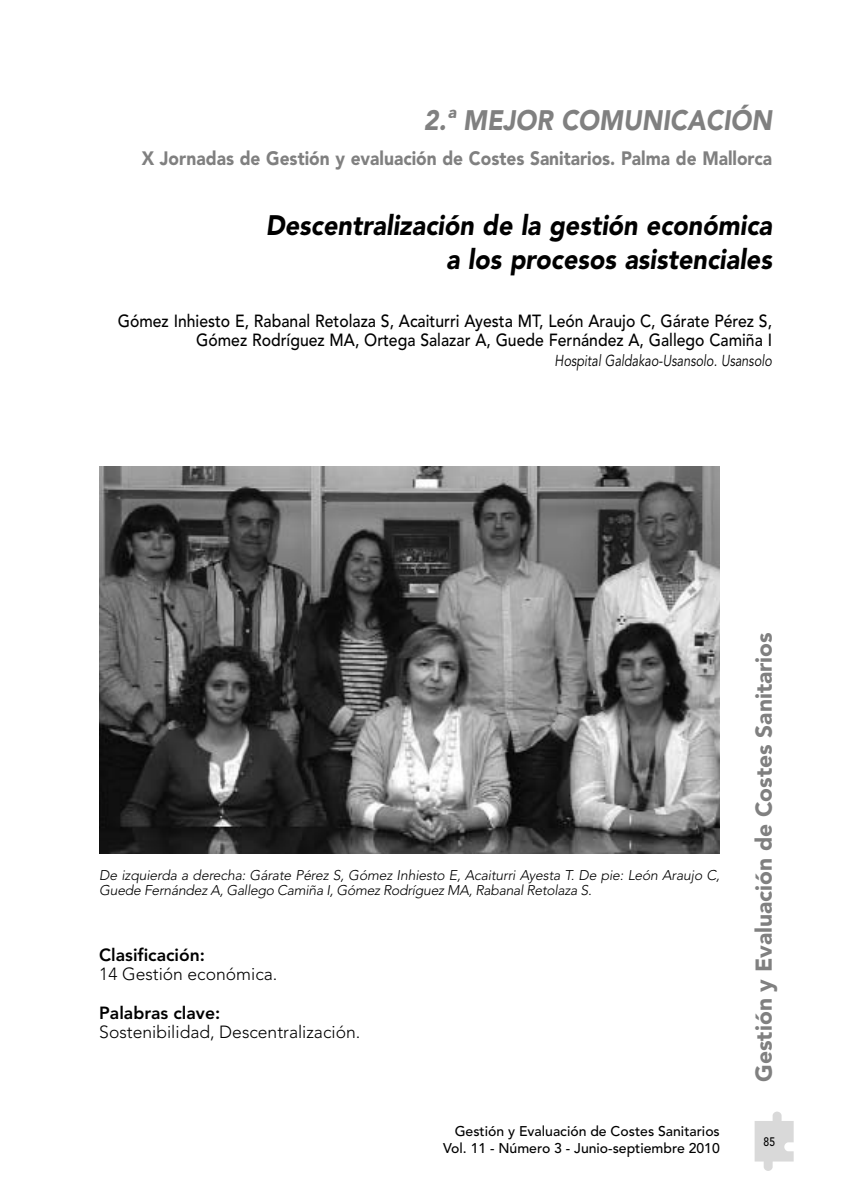
<style>
.page{position:relative;width:844px;height:1191px;background:#fff}
.page>*{position:absolute;margin:0;border:0;box-sizing:border-box;transform-origin:0 0}
.t1{font:900 28px/34.8px "Avenir";color:#000;text-align:right;scale:.9 1}
.t2{font:900 28px "Avenir";color:#808080;scale:.9 1}
.t3{font:900 22.75px "Avenir";color:#808080}
.t4{font:900 19.25px "Avenir";color:#808080;scale:.9 1}
.t5{font:500 17.5px/19.2px "Avenir";color:#000;text-align:right;scale:.9 1}
.t6{font:300 17.5px "Avenir";color:#000}
.t7{font:800 17.5px "Avenir";color:#000}
.t8{font:15.75px "Avenir";color:#000;scale:.8 1}
.t9{font:300 14px/15.8px "Avenir";color:#000}
.t10{font:500 14px/17.5px "Avenir";color:#000;text-align:right}
.t11{font:500 12.25px "Avenir";color:#000;scale:.85 1}
</style>
<div class="page">
<svg style="left:766px;top:1121px;width:28px;height:50px"></svg>
<svg style="left:754px;top:1111px;width:39px;height:59px"></svg>
<img style="left:99px;top:466px;width:620px;height:387px">
<h1 class="t2" style="left:423px;top:109px;width:392px">2.ª MEJOR COMUNICACIÓN</h1>
<h3 class="t4" style="left:142px;top:150px;width:701px">X Jornadas de Gestión y evaluación de Costes Sanitarios. Palma de Mallorca</h3>
<h1 class="t1" style="left:265px;top:210px;width:568px">Descentralización de la gestión económica a los procesos asistenciales</h1>
<p class="t5" style="left:118px;top:313px;width:728px">Gómez Inhiesto E, Rabanal Retolaza S, Acaiturri Ayesta MT, León Araujo C, Gárate Pérez S,<br>Gómez Rodríguez MA, Ortega Salazar A, Guede Fernández A, Gallego Camiña I</p>
<p class="t8" style="left:554px;top:354px;width:275px">Hospital Galdakao-Usansolo. Usansolo</p>
<p class="t9" style="left:99px;top:868px;width:623px">De izquierda a derecha: Gárate Pérez S, Gómez Inhiesto E, Acaiturri Ayesta T. De pie: León Araujo C,<br>Guede Fernández A, Gallego Camiña I, Gómez Rodríguez MA, Rabanal Retolaza S.</p>
<p class="t7" style="left:99px;top:947px;width:107px">Clasificación:</p>
<p class="t6" style="left:99px;top:967px;width:180px">14 Gestión económica.</p>
<p class="t7" style="left:99px;top:1005px;width:122px">Palabras clave:</p>
<p class="t6" style="left:99px;top:1024px;width:262px">Sostenibilidad, Descentralización.</p>
<h2 class="t3" style="left:754px;top:1081px;width:451px;rotate:-90deg">Gestión y Evaluación de Costes Sanitarios</h2>
<p class="t10" style="left:443px;top:1123px;width:278px">Gestión y Evaluación de Costes Sanitarios<br>Vol. 11 - Número 3 - Junio-septiembre 2010</p>
<p class="t11" style="left:763px;top:1136px;width:15px">85</p>
</div>
